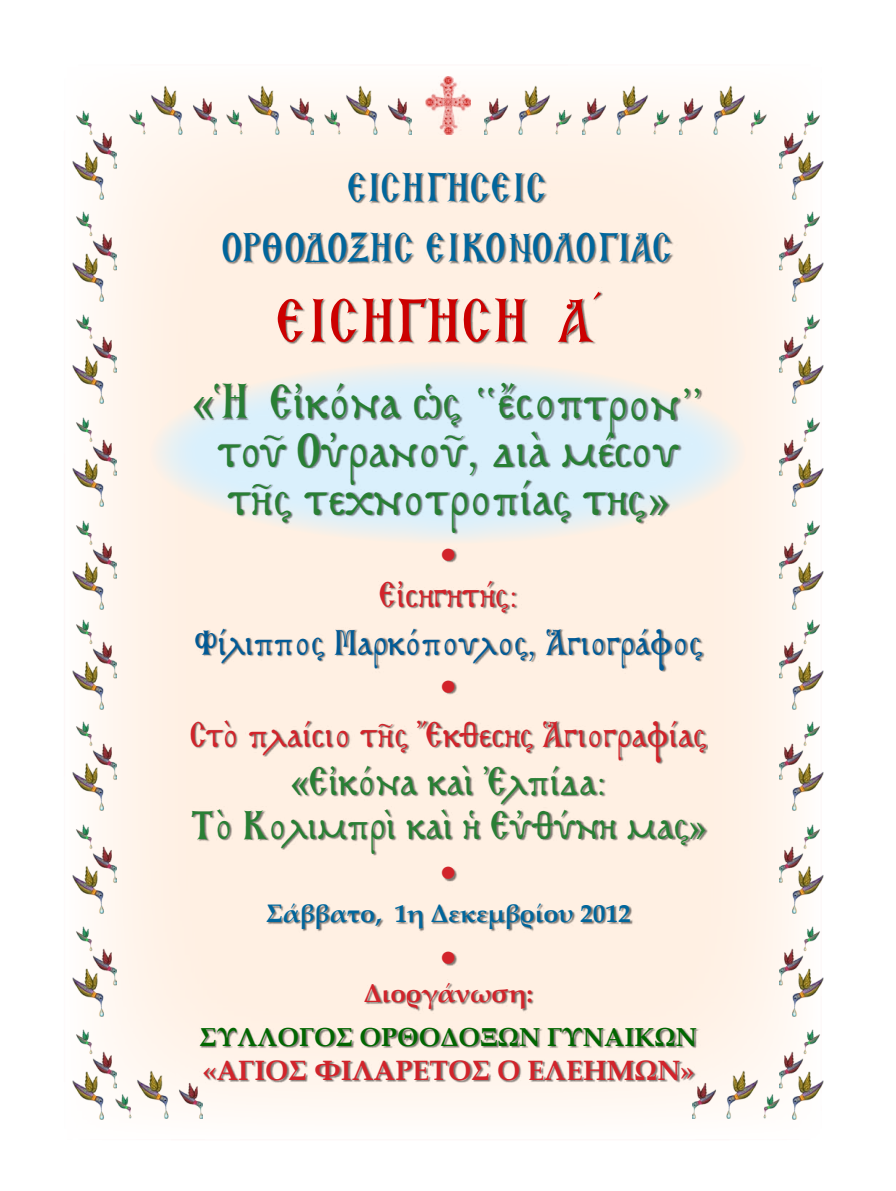
<style>
.page{position:relative;width:896px;height:1191px;background:#fff}
.page>*{position:absolute;margin:0;border:0;box-sizing:border-box;transform-origin:0 0}
.t1{font:60px "New 4";color:#c00}
.t2{font:48px/48px "BYZIMAK";color:#287f34;text-align:center}
.t3{font:700 43.4px "Palatino Linotype";color:#d2232a}
.t4{font:40px/44px "BYZIMAK";color:#287f34;text-align:center}
.t5{font:40px/60px "New 4";color:#00669c;text-align:center}
.t6{font:36px "BYZIMAK";color:#d2232a}
.t7{font:36px "BYZIMAK";color:#005a96}
.t8{font:700 28px "Palatino Linotype";color:#d2232a}
.t9{font:700 26px "Palatino Linotype";color:#060}
.t10{font:700 26px "Palatino Linotype";color:#d2232a}
.t11{font:700 25.4px "Palatino Linotype";color:#00669c}
</style>
<div class="page">
<div style="left:63px;top:64px;width:759px;height:1076px;background:linear-gradient(to right,#fff7f1,#fff7f0)"></div>
<svg style="left:150px;top:361px;width:596px;height:183px;fill:#f0f1ee"></svg>
<div style="left:190px;top:173px;width:518px;height:909px;background:#000;opacity:.5"></div>
<svg style="left:425px;top:76px;width:46px;height:59px"></svg>
<img style="left:426px;top:76px;width:44px;height:58px">
<img style="left:72px;top:110px;width:44px;height:89px">
<img style="left:72px;top:211px;width:44px;height:90px">
<img style="left:72px;top:314px;width:44px;height:90px">
<img style="left:72px;top:417px;width:44px;height:90px">
<img style="left:72px;top:520px;width:44px;height:89px">
<img style="left:72px;top:620px;width:44px;height:89px">
<img style="left:72px;top:721px;width:44px;height:89px">
<img style="left:72px;top:824px;width:44px;height:89px">
<img style="left:72px;top:927px;width:44px;height:89px">
<img style="left:72px;top:1029px;width:44px;height:90px">
<img style="left:129px;top:86px;width:87px;height:48px">
<img style="left:227px;top:86px;width:87px;height:48px">
<img style="left:324px;top:86px;width:88px;height:48px">
<img style="left:779px;top:110px;width:45px;height:89px">
<img style="left:779px;top:211px;width:45px;height:90px">
<img style="left:779px;top:314px;width:45px;height:90px">
<img style="left:779px;top:417px;width:45px;height:90px">
<img style="left:779px;top:520px;width:45px;height:89px">
<img style="left:779px;top:620px;width:45px;height:89px">
<img style="left:779px;top:721px;width:45px;height:89px">
<img style="left:779px;top:824px;width:45px;height:89px">
<img style="left:779px;top:927px;width:45px;height:89px">
<img style="left:779px;top:1029px;width:45px;height:90px">
<img style="left:680px;top:86px;width:87px;height:48px">
<img style="left:582px;top:86px;width:87px;height:48px">
<img style="left:484px;top:86px;width:87px;height:48px">
<img style="left:692px;top:1070px;width:87px;height:49px">
<img style="left:115px;top:1070px;width:87px;height:49px">
<p class="t5" style="left:223px;top:163px;width:453px">EISGCGSEIS<br>OQHODONGS EIJOMOKOCIAS</p>
<p class="t1" style="left:278px;top:291px;width:343px">EISGCGSG Aò</p>
<p class="t2" style="left:192px;top:382px;width:514px">«Ἡ Εἰκόνα ὡς ῾῾ἔσοπτρον᾿᾿ τοῦ Οὐρανοῦ, διὰ μέσου τῆς τεχνοτροπίας της»</p>
<p class="t3" style="left:435px;top:525px;width:28px">•</p>
<p class="t6" style="left:379px;top:572px;width:140px">Εἰσηγητής:</p>
<p class="t7" style="left:194px;top:620px;width:510px">Φίλιππος Μαρκόπουλος, Ἁγιογράφος</p>
<p class="t3" style="left:435px;top:657px;width:28px">•</p>
<p class="t6" style="left:190px;top:712px;width:518px">Στὸ πλαίσιο τῆς Ἔκθεσης Ἁγιογραφίας</p>
<p class="t4" style="left:190px;top:762px;width:518px">«Εἰκόνα καὶ Ἐλπίδα:<br>Τὸ Κολιμπρὶ καὶ ἡ Εὐθύνη μας»</p>
<p class="t3" style="left:435px;top:844px;width:28px">•</p>
<p class="t11" style="left:266px;top:895px;width:366px">Σάββατο, 1η Δεκεμβρίου 2012</p>
<p class="t3" style="left:435px;top:928px;width:28px">•</p>
<p class="t10" style="left:364px;top:974px;width:170px">Διοργάνωση:</p>
<p class="t9" style="left:200px;top:1018px;width:499px">ΣΥΛΛΟΓΟΣ ΟΡΘΟΔΟΞΩΝ ΓΥΝΑΙΚΩΝ</p>
<p class="t8" style="left:202px;top:1050px;width:493px">«ΑΓΙΟΣ ΦΙΛΑΡΕΤΟΣ Ο ΕΛΕΗΜΩΝ»</p>
</div>
